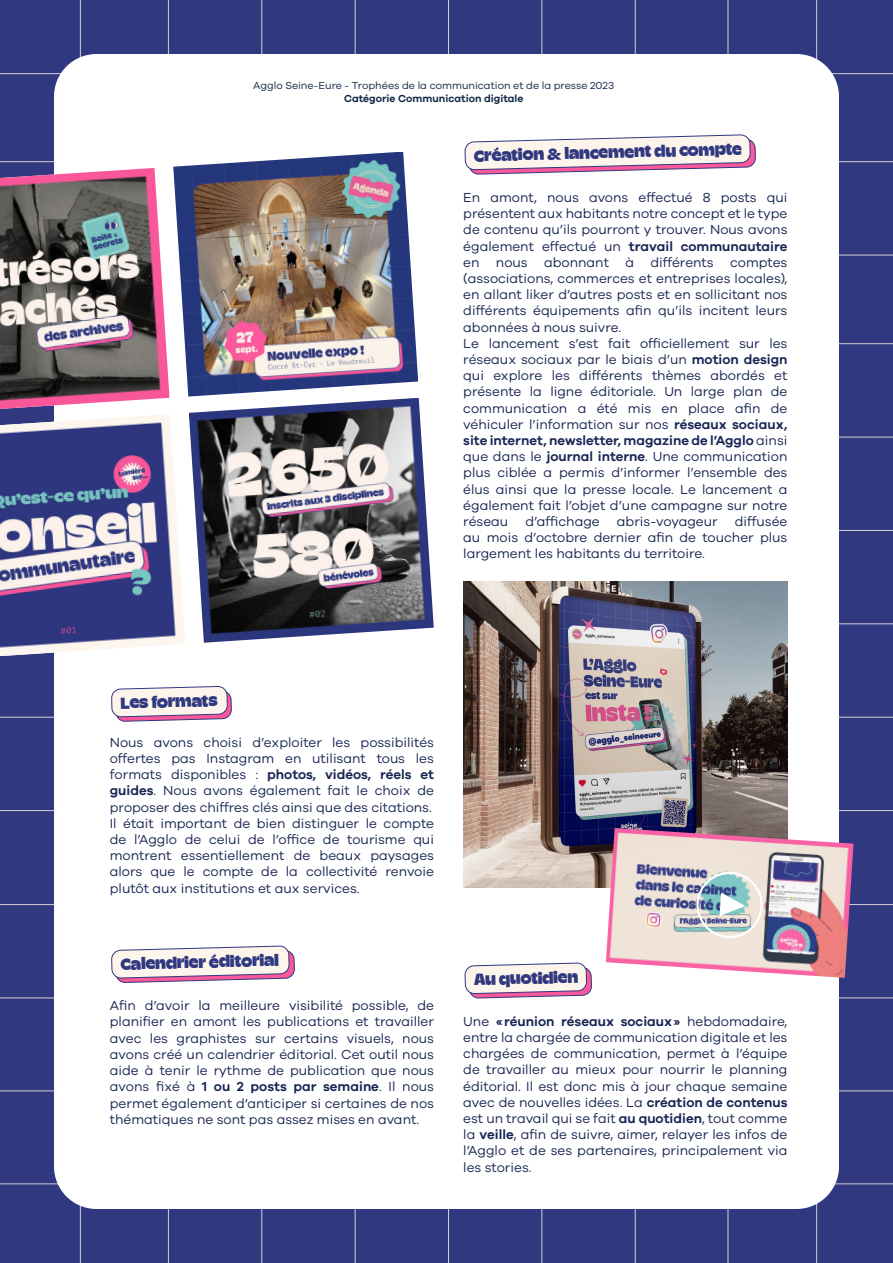
<style>
.page{position:relative;width:893px;height:1263px;background:#303880}
.page>*{position:absolute;margin:0;border:0;box-sizing:border-box;transform-origin:0 0}
.t1{font:900 16.05px "Champ";color:#303880}
.t2{font:13.5px/16.2px "Galano Grotesque";color:#192654;text-align:justify}
.t3{font:10.5px "Galano Grotesque";color:#0e2543}
.t4{font:600 10.5px "Galano Grotesque";color:#0e2543}
.s1{font-weight:600}
</style>
<div class="page">
<hr style="left:0;top:810px;width:893px;height:1px;background:#fdf5eb">
<hr style="left:0;top:998px;width:893px;height:1px;background:#fdf5eb">
<hr style="left:0;top:1090px;width:893px;height:1px;background:#fdf5eb">
<hr style="left:0;top:1183px;width:893px;height:1px;background:#fdf5eb">
<hr style="left:635px;top:0;width:1px;height:1263px;background:#fdf5eb">
<hr style="left:728px;top:0;width:1px;height:1263px;background:#fdf5eb">
<hr style="left:816px;top:0;width:1px;height:1263px;background:#fdf5eb">
<hr style="left:0;top:717px;width:893px;height:1px;background:#fdf5eb">
<hr style="left:0;top:904px;width:893px;height:1px;background:#fdf5eb">
<hr style="left:542px;top:0;width:1px;height:1263px;background:#fdf5eb">
<hr style="left:0;top:623px;width:893px;height:1px;background:#fdf5eb">
<hr style="left:448px;top:0;width:1px;height:1263px;background:#fdf5eb">
<hr style="left:0;top:530px;width:893px;height:1px;background:#fdf5eb">
<hr style="left:355px;top:0;width:1px;height:1263px;background:#fdf5eb">
<hr style="left:0;top:437px;width:893px;height:1px;background:#fdf5eb">
<hr style="left:0;top:255px;width:893px;height:1px;background:#fdf5eb">
<hr style="left:261px;top:0;width:1px;height:1263px;background:#fdf5eb">
<hr style="left:0;top:343px;width:893px;height:1px;background:#fdf5eb">
<hr style="left:0;top:161px;width:893px;height:1px;background:#fdf5eb">
<hr style="left:168px;top:0;width:1px;height:1263px;background:#fdf5eb">
<hr style="left:0;top:73px;width:893px;height:1px;background:#fdf5eb">
<hr style="left:80px;top:0;width:1px;height:1263px;background:#fdf5eb">
<div style="left:54px;top:54px;width:785px;height:1155px;background:#fff;border-radius:43px"></div>
<img style="left:463px;top:581px;width:324px;height:307px">
<svg style="left:111px;top:946px;width:184px;height:36px"></svg>
<svg style="left:465px;top:135px;width:291px;height:39px"></svg>
<svg style="left:465px;top:963px;width:127px;height:35px"></svg>
<svg style="left:111px;top:686px;width:121px;height:35px"></svg>
<svg style="left:0;top:168px;width:170px;height:246px"></svg>
<img style="left:0;top:414px;width:185px;height:242px">
<img style="left:173px;top:152px;width:245px;height:245px">
<img style="left:189px;top:398px;width:245px;height:245px">
<img style="left:606px;top:828px;width:248px;height:150px">
<svg style="left:695px;top:871px;width:69px;height:68px"></svg>
<p class="t3" style="left:253px;top:79px;width:362px">Agglo Seine-Eure - Trophées de la communication et de la presse 2023</p>
<p class="t4" style="left:344px;top:92px;width:181px">Catégorie Communication digitale</p>
<p class="t1" style="left:474px;top:144px;width:269px;rotate:-1deg">Création &amp; lancement du compte</p>
<p class="t2" style="left:463px;top:189px;width:326px">En amont, nous avons effectué 8 posts qui présentent aux habitants notre concept et le type de contenu qu’ils pourront y trouver. Nous avons également effectué un <span class="s1">travail communautaire </span>en nous abonnant à différents comptes (associations, commerces et entreprises locales), en allant liker d’autres posts et en sollicitant nos différents équipements afin qu’ils incitent leurs abonnées à nous suivre.</p>
<p class="t2" style="left:463px;top:335px;width:326px">Le lancement s’est fait officiellement sur les réseaux sociaux par le biais d’un <span class="s1">motion design </span>qui explore les différents thèmes abordés et présente la ligne éditoriale. Un large plan de communication a été mis en place afin de véhiculer l’information sur nos <span class="s1">réseaux sociaux, site internet, newsletter, magazine de l’Agglo</span> ainsi que dans le <span class="s1">journal interne</span>. Une communication plus ciblée a permis d’informer l’ensemble des élus ainsi que la presse locale. Le lancement a également fait l’objet d’une campagne sur notre réseau</p>
<p class="t2" style="left:463px;top:513px;width:326px;text-indent:272px">diffusée au mois d’octobre dernier afin de toucher plus largement les habitants du territoire.</p>
<p class="t2" style="left:525px;top:513px;width:76px">d’affichage</p>
<p class="t2" style="left:617px;top:513px;width:102px">abris-voyageur</p>
<p class="t1" style="left:121px;top:692px;width:98px;rotate:-1deg">Les formats</p>
<p class="t2" style="left:110px;top:734px;width:326px">Nous avons choisi d’exploiter les possibilités offertes pas Instagram en utilisant tous les formats disponibles : <span class="s1">photos, vidéos, réels et guides</span>. Nous avons également fait le choix de proposer des chiffres clés ainsi que des citations.</p>
<p class="t2" style="left:110px;top:815px;width:326px">Il était important de bien distinguer le compte de l’Agglo de celui de l’office de tourisme qui montrent essentiellement de beaux paysages alors que le compte de la collectivité renvoie plutôt aux institutions et aux services.</p>
<p class="t1" style="left:121px;top:953px;width:160px;rotate:-1deg">Calendrier éditorial</p>
<p class="t2" style="left:110px;top:997px;width:326px">Afin d’avoir la meilleure visibilité possible, de planifier en amont les publications et travailler avec les graphistes sur certains visuels, nous avons créé un calendrier éditorial. Cet outil nous aide à tenir le rythme de publication que nous avons fixé à <span class="s1">1 ou 2 posts par semaine</span>. Il nous permet également d’anticiper si certaines de nos thématiques ne sont pas assez mises en avant.</p>
<p class="t1" style="left:474px;top:969px;width:106px;rotate:-1deg">Au quotidien</p>
<p class="t2" style="left:463px;top:1013px;width:326px">Une <span class="s1">« réunion réseaux sociaux»</span> hebdomadaire, entre la chargée de communication digitale et les chargées de communication, permet à l’équipe de travailler au mieux pour nourrir le planning éditorial. Il est donc mis à jour chaque semaine avec de nouvelles idées. La <span class="s1">création de contenus </span>est un travail qui se fait <span class="s1">au quotidien</span>, tout comme la <span class="s1">veille</span>, afin de suivre, aimer, relayer les infos de l’Agglo et de ses partenaires, principalement via les stories.</p>
</div>
